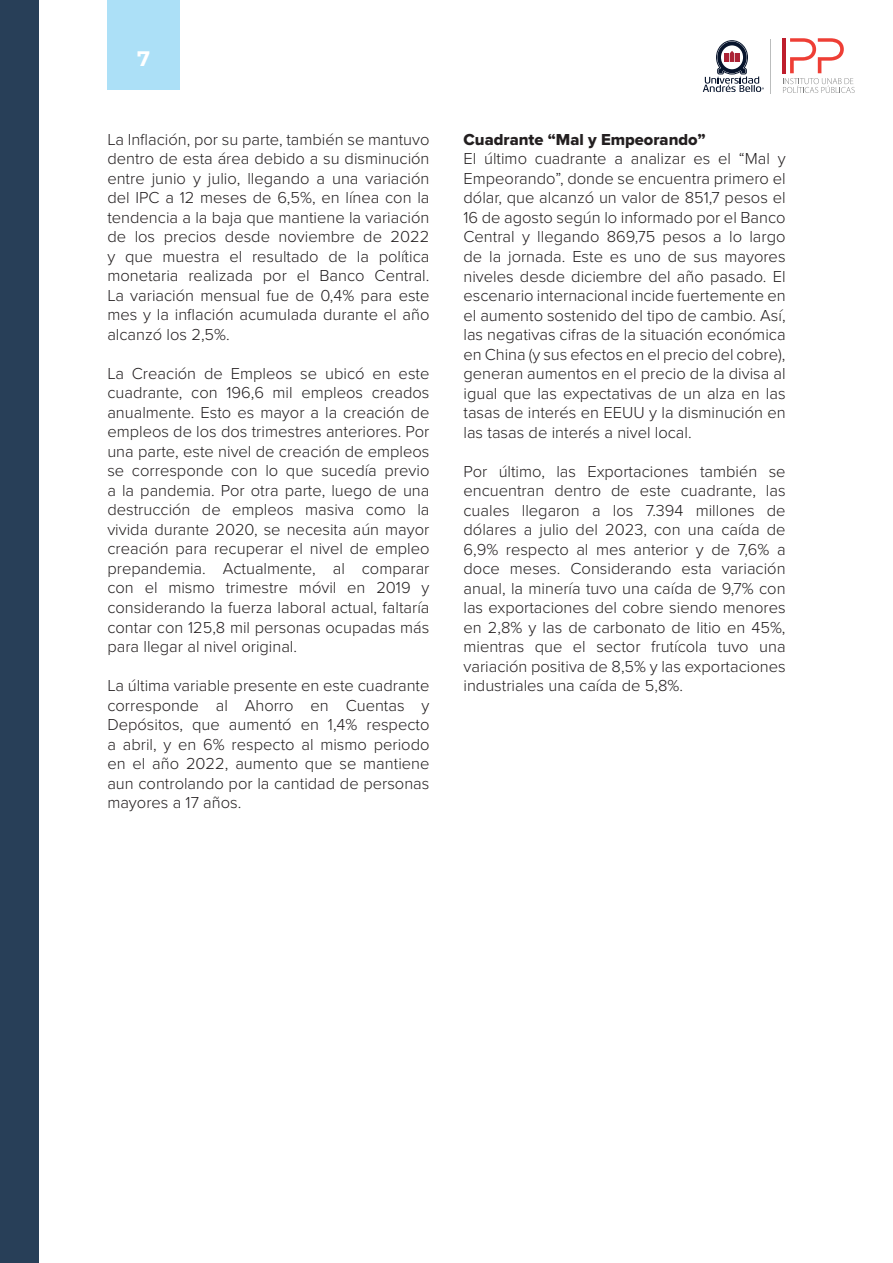
<style>
.page{position:relative;width:893px;height:1263px;background:#fff}
.page>*{position:absolute;margin:0;border:0;box-sizing:border-box;transform-origin:0 0}
.t1{font:700 21px "Montserrat";color:#fff}
.t2{font:300 16.5px/19.5px "Proxima Nova";color:#231f20;text-align:justify}
.t3{font:16.5px "Proxima Nova Extrabld";color:#231f20}
</style>
<div class="page">
<div style="left:107px;top:0;width:73px;height:90px;background:#ace0f7"></div>
<div style="left:0;top:0;width:38px;height:1263px;background:#283f58"></div>
<svg style="left:703px;top:41px;width:61px;height:51px"></svg>
<hr style="left:771px;top:39px;width:1px;height:55px;background:#bbbdbd">
<hr style="left:782px;top:38px;width:4px;height:35px;background:#be1d2c">
<svg style="left:783px;top:38px;width:72px;height:55px"></svg>
<p class="t1" style="left:137px;top:44px;width:15px">7</p>
<p class="t2" style="left:107px;top:129px;width:324px">La Inflación, por su parte, también se mantuvo dentro de esta área debido a su disminución entre junio y julio, llegando a una variación del IPC a 12 meses de 6,5%, en línea con la tendencia a la baja que mantiene la variación de los precios desde noviembre de 2022 y que muestra el resultado de la política monetaria realizada por el Banco Central.<br>La variación mensual fue de 0,4% para este mes y la inflación acumulada durante el año alcanzó los 2,5%.</p>
<p class="t2" style="left:107px;top:363px;width:324px">La Creación de Empleos se ubicó en este cuadrante, con 196,6 mil empleos creados anualmente. Esto es mayor a la creación de empleos de los dos trimestres anteriores. Por una parte, este nivel de creación de empleos se corresponde con lo que sucedía previo a la pandemia. Por otra parte, luego de una destrucción de empleos masiva como la vivida durante 2020, se necesita aún mayor creación para recuperar el nivel de empleo prepandemia. Actualmente, al comparar con el mismo trimestre móvil en 2019 y considerando la fuerza laboral actual, faltaría contar con 125,8 mil personas ocupadas más para llegar al nivel original.</p>
<p class="t2" style="left:107px;top:675px;width:324px">La última variable presente en este cuadrante corresponde al Ahorro en Cuentas y Depósitos, que aumentó en 1,4% respecto a abril, y en 6% respecto al mismo periodo en el año 2022, aumento que se mantiene aun controlando por la cantidad de personas mayores a 17 años.</p>
<p class="t3" style="left:463px;top:127px;width:244px">Cuadrante “Mal y Empeorando”</p>
<p class="t2" style="left:463px;top:148px;width:324px">El último cuadrante a analizar es el “Mal y Empeorando”, donde se encuentra primero el dólar, que alcanzó un valor de 851,7 pesos el 16 de agosto según lo informado por el Banco Central y llegando 869,75 pesos a lo largo de la jornada. Este es uno de sus mayores niveles desde diciembre del año pasado. El escenario internacional incide fuertemente en el aumento sostenido del tipo de cambio. Así, las negativas cifras de la situación económica en China (y sus efectos en el precio del cobre), generan aumentos en el precio de la divisa al igual que las expectativas de un alza en las tasas de interés en EEUU y la disminución en las tasas de interés a nivel local.</p>
<p class="t2" style="left:463px;top:460px;width:324px">Por último, las Exportaciones también se encuentran dentro de este cuadrante, las cuales llegaron a los 7.394 millones de dólares a julio del 2023, con una caída de 6,9% respecto al mes anterior y de 7,6% a doce meses. Considerando esta variación anual, la minería tuvo una caída de 9,7% con las exportaciones del cobre siendo menores en 2,8% y las de carbonato de litio en 45%, mientras que el sector frutícola tuvo una variación positiva de 8,5% y las exportaciones industriales una caída de 5,8%.</p>
</div>
